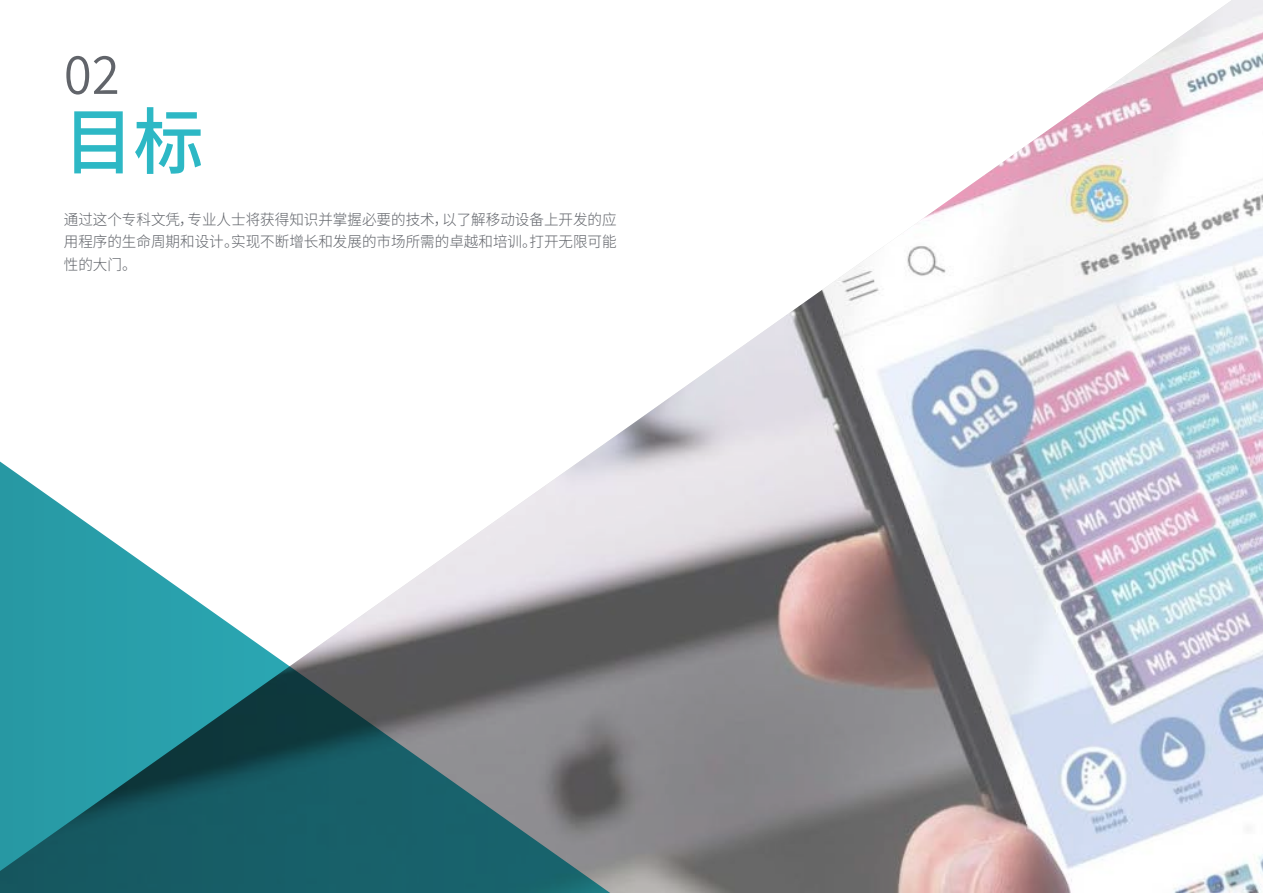
<style>
.page{position:relative;width:1263px;height:893px;background:#fff}
.page>*{position:absolute;margin:0;border:0;box-sizing:border-box;transform-origin:0 0}
.t1{font:500 72px "Source Han Sans CN";color:#2db8c5}
.t2{font:52.5px "Source Han Sans CN";color:#61646a}
.t3{font:300 15px/22.5px "Source Han Sans CN";color:#61646a;text-align:justify}
</style>
<div class="page">
<img style="left:601px;top:0;width:662px;height:893px">
<svg style="left:0;top:446px;width:640px;height:447px"></svg>
<h2 class="t2" style="left:64px;top:45px;width:57px">02</h2>
<h1 class="t1" style="left:64px;top:101px;width:141px">目标</h1>
<p class="t3" style="left:64px;top:208px;width:554px">通过这个专科文凭，专业人士将获得知识并掌握必要的技术，以了解移动设备上开发的应用程序的生命周期和设计。实现不断增长和发展的市场所需的卓越和培训。打开无限可能性的大门。</p>
</div>
